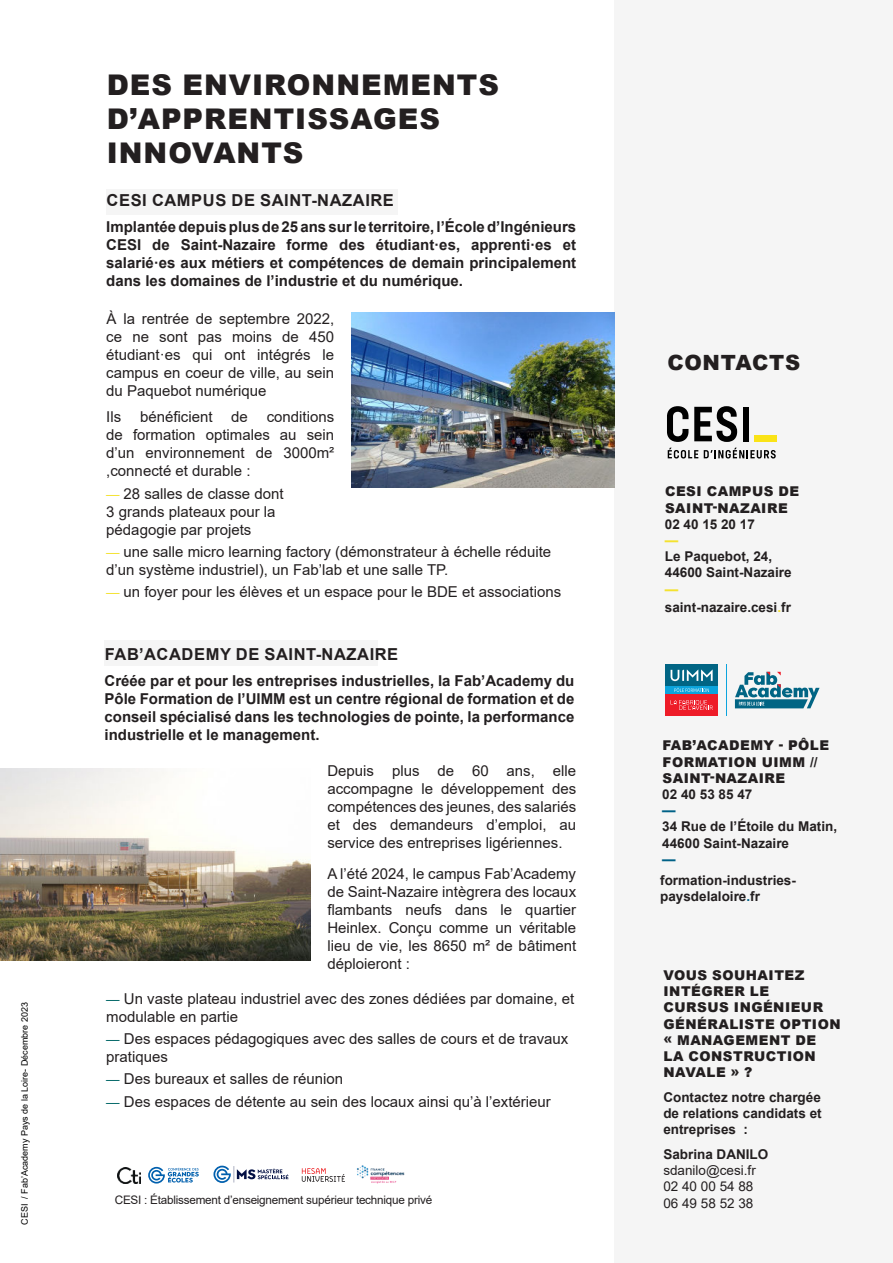
<style>
.page{position:relative;width:893px;height:1263px;background:#fff}
.page>*{position:absolute;margin:0;border:0;box-sizing:border-box;transform-origin:0 0}
.t1{font:900 28.5px/34.2px "Arial";letter-spacing:.035em;color:#231f20}
.t2{font:900 21px "Arial";letter-spacing:.035em;color:#231f20}
.t3{font:700 16.5px "Arial";letter-spacing:.035em;color:#231f20}
.t4{font:15px/18px "Arial";color:#231f20;text-align:justify}
.t5{font:700 15px/18px "Arial";color:#231f20;text-align:justify}
.t6{font:700 13.5px/16.2px "Arial";color:#231f20}
.t7{font:900 13.5px/16.2px "Arial";letter-spacing:.035em;color:#231f20}
.t8{font:13.5px/16.2px "Arial";color:#231f20}
.t9{font:700 13.5px "Arial";color:#f4e230}
.t10{font:700 13.5px "Arial";color:#006187}
.t11{font:11.7px "Arial";letter-spacing:-.02em;color:#231f20}
.t12{font:9px "Arial";color:#000}
.s1{font-size:13.5px;color:#f4e230}
.s2{font-size:13.5px;color:#066}
.s3{color:#f4e230}
.s4{color:#006187}
</style>
<div class="page">
<div style="left:105px;top:640px;width:273px;height:26px;background:#f5f5f5"></div>
<div style="left:106px;top:189px;width:292px;height:26px;background:#f5f5f5"></div>
<div style="left:614px;top:0;width:279px;height:1263px;background:#f5f5f5"></div>
<img style="left:357px;top:1165px;width:48px;height:19px">
<svg style="left:302px;top:1168px;width:43px;height:14px"></svg>
<img style="left:118px;top:1167px;width:23px;height:16px">
<svg style="left:148px;top:1167px;width:51px;height:16px"></svg>
<svg style="left:213px;top:1166px;width:75px;height:17px"></svg>
<img style="left:0;top:768px;width:310px;height:192px">
<img style="left:351px;top:313px;width:263px;height:175px">
<svg style="left:667px;top:406px;width:21px;height:36px"></svg>
<svg style="left:694px;top:406px;width:43px;height:36px"></svg>
<div style="left:742px;top:407px;width:6px;height:34px;background:#000"></div>
<svg style="left:668px;top:448px;width:30px;height:10px"></svg>
<svg style="left:704px;top:448px;width:72px;height:10px"></svg>
<div style="left:754px;top:435px;width:23px;height:6px;background:#fae317"></div>
<svg style="left:735px;top:672px;width:85px;height:36px"></svg>
<div style="left:665px;top:664px;width:53px;height:22px;background:#016584"></div>
<svg style="left:671px;top:669px;width:42px;height:12px"></svg>
<div style="left:665px;top:694px;width:53px;height:22px;background:#ee1c28"></div>
<svg style="left:670px;top:700px;width:43px;height:10px"></svg>
<div style="left:665px;top:686px;width:53px;height:8px;background:#0ca4dc"></div>
<svg style="left:674px;top:688px;width:35px;height:4px"></svg>
<hr style="left:726px;top:664px;width:1px;height:52px;background:#0ca4dd">
<p class="t12" style="left:21px;top:1225px;width:224px;rotate:-90deg">CESI / Fab’Academy Pays de la Loire- Décembre 2023</p>
<h1 class="t1" style="left:107px;top:70px;width:394px">DES ENVIRONNEMENTS<br>D’APPRENTISSAGES<br>INNOVANTS</h1>
<p class="t3" style="left:107px;top:194px;width:289px">CESI CAMPUS DE SAINT-NAZAIRE</p>
<p class="t5" style="left:106px;top:220px;width:471px">Implantée depuis plus de 25 ans sur le territoire, l’École d’Ingénieurs CESI de Saint-Nazaire forme des étudiant·es, apprenti·es et salarié·es aux métiers et compétences de demain principalement dans les domaines de l’industrie et du numérique.</p>
<p class="t4" style="left:106px;top:311px;width:229px">À la rentrée de septembre 2022, ce ne sont pas moins de 450 étudiant·es qui ont intégrés le campus en coeur de ville, au sein du Paquebot numérique</p>
<p class="t4" style="left:106px;top:408px;width:229px">Ils bénéficient de conditions de formation optimales au sein d’un environnement de 3000m² ,connecté et durable :</p>
<p class="t4" style="left:106px;top:486px;width:179px;text-align:left"><span class="s1">—</span> 28 salles de classe dont<br>3 grands plateaux pour la pédagogie par projets</p>
<p class="t4" style="left:106px;top:544px;width:446px"><span class="s1">—</span> une salle micro learning factory (démonstrateur à échelle réduite d’un système industriel), un Fab’lab et une salle TP.</p>
<p class="t4" style="left:106px;top:584px;width:456px"><span class="s1">—</span> un foyer pour les élèves et un espace pour le BDE et associations</p>
<p class="t3" style="left:105px;top:648px;width:295px">FAB’ACADEMY DE SAINT-NAZAIRE</p>
<p class="t5" style="left:105px;top:673px;width:471px">Créée par et pour les entreprises industrielles, la Fab’Academy du Pôle Formation de l’UIMM est un centre régional de formation et de conseil spécialisé dans les technologies de pointe, la performance industrielle et le management.</p>
<p class="t4" style="left:327px;top:763px;width:250px">Depuis plus de 60 ans, elle accompagne le développement des compétences des jeunes, des salariés et des demandeurs d’emploi, au service des entreprises ligériennes.</p>
<p class="t4" style="left:327px;top:866px;width:250px">A l’été 2024, le campus Fab’Academy de Saint-Nazaire intègrera des locaux flambants neufs dans le quartier Heinlex. Conçu comme un véritable lieu de vie, les 8650 m² de bâtiment déploieront :</p>
<p class="t4" style="left:106px;top:991px;width:469px"><span class="s2">—</span> Un vaste plateau industriel avec des zones dédiées par domaine, et modulable en partie</p>
<p class="t4" style="left:106px;top:1031px;width:464px"><span class="s2">—</span> Des espaces pédagogiques avec des salles de cours et de travaux pratiques</p>
<p class="t4" style="left:106px;top:1071px;width:238px"><span class="s2">—</span> Des bureaux et salles de réunion</p>
<p class="t4" style="left:106px;top:1094px;width:446px"><span class="s2">—</span> Des espaces de détente au sein des locaux ainsi qu’à l’extérieur</p>
<p class="t11" style="left:115px;top:1195px;width:319px">CESI : Établissement d’enseignement supérieur technique privé</p>
<h2 class="t2" style="left:667px;top:355px;width:134px">CONTACTS</h2>
<p class="t7" style="left:665px;top:485px;width:136px">CESI CAMPUS DE<br>SAINT-NAZAIRE</p>
<p class="t6" style="left:665px;top:517px;width:92px">02 40 15 20 17</p>
<p class="t9" style="left:665px;top:535px;width:15px">—</p>
<p class="t6" style="left:665px;top:550px;width:128px">Le Paquebot, 24,<br>44600 Saint-Nazaire</p>
<p class="t9" style="left:665px;top:584px;width:15px">—</p>
<p class="t6" style="left:665px;top:601px;width:128px">saint-nazaire.cesi<span class="s3">.</span>fr</p>
<p class="t7" style="left:662px;top:739px;width:168px">FAB’ACADEMY - PÔLE<br>FORMATION UIMM //<br>SAINT-NAZAIRE</p>
<p class="t6" style="left:662px;top:787px;width:92px">02 40 53 85 47</p>
<p class="t10" style="left:662px;top:805px;width:15px">—</p>
<p class="t6" style="left:662px;top:820px;width:176px">34 Rue de l’Étoile du Matin,<br>44600 Saint-Nazaire</p>
<p class="t10" style="left:662px;top:854px;width:15px">—</p>
<p class="t6" style="left:660px;top:873px;width:137px">formation-industries&shy;paysdelaloire<span class="s4">.</span>fr</p>
<p class="t7" style="left:663px;top:968px;width:179px">VOUS SOUHAITEZ<br>INTÉGRER LE<br>CURSUS INGÉNIEUR<br>GÉNÉRALISTE OPTION « MANAGEMENT DE<br>LA CONSTRUCTION<br>NAVALE » ?</p>
<p class="t6" style="left:663px;top:1090px;width:160px;text-align:justify">Contactez notre chargée de relations candidats et entreprises :</p>
<p class="t6" style="left:663px;top:1147px;width:107px">Sabrina DANILO</p>
<p class="t8" style="left:663px;top:1163px;width:94px">sdanilo@cesi.fr<br>02 40 00 54 88<br>06 49 58 52 38</p>
</div>
